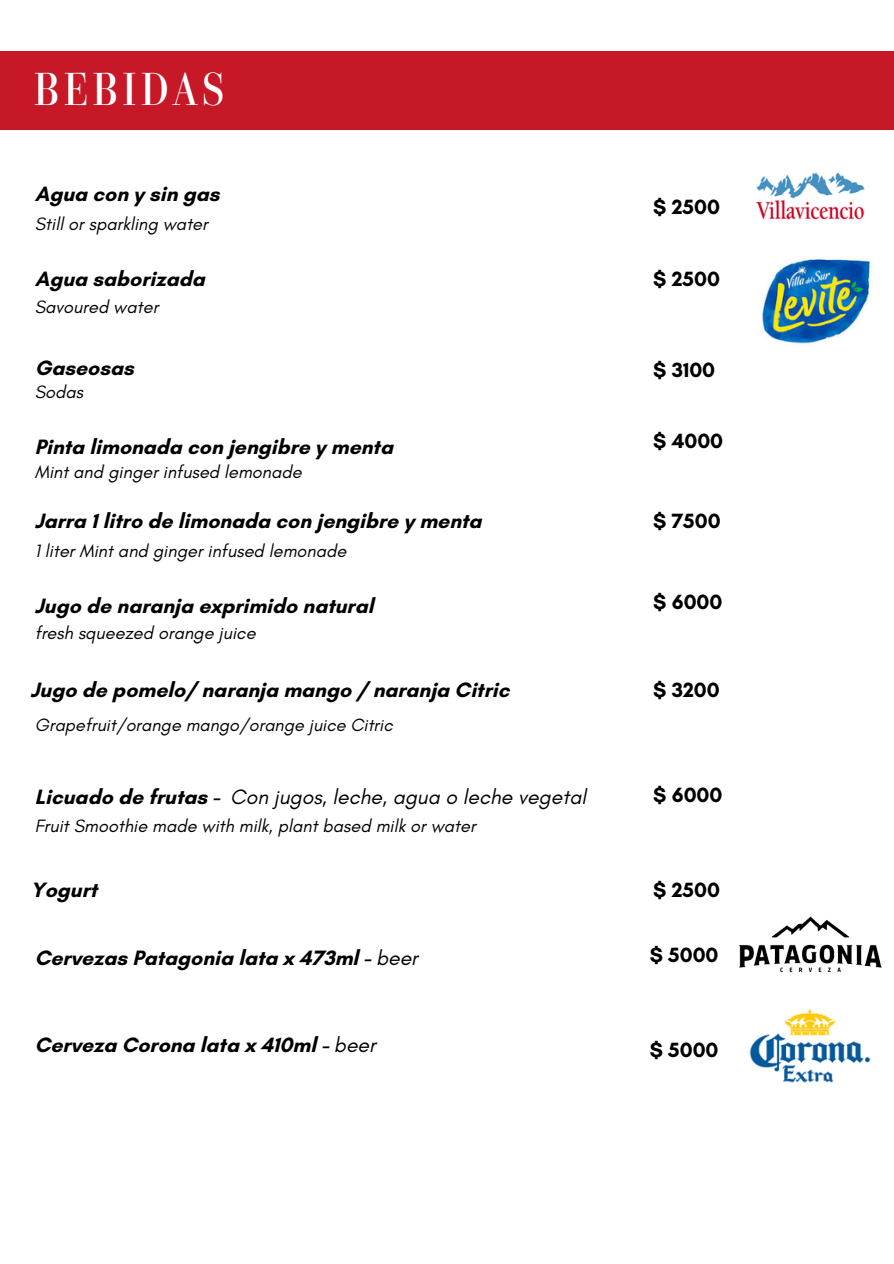
<style>
.page{position:relative;width:894px;height:1264px;background:#fff}
.page>*{position:absolute;margin:0;border:0;box-sizing:border-box;transform-origin:0 0}
.t1{font:44.55px "Parmigiano Headline HL";letter-spacing:.085em;color:#fff}
.t2{font:700 21.15px "Glacial Indifference";color:#000}
.t3{font:italic 21.15px "Glacial Indifference";color:#000}
.t4{font:700 21px "Glacial Indifference";color:#000}
.t5{font:italic 18.15px "Glacial Indifference";color:#000}
.t6{font:italic 18px "Glacial Indifference";color:#000}
.s1{font-weight:700;font-style:normal}
.s2{font-weight:400;font-style:italic}
</style>
<div class="page">
<div style="left:0;top:52px;width:893px;height:78px;background:#c71827"></div>
<img style="left:739px;top:916px;width:143px;height:57px">
<img style="left:749px;top:1008px;width:122px;height:75px">
<img style="left:756px;top:172px;width:109px;height:48px">
<img style="left:761px;top:257px;width:111px;height:87px">
<h1 class="t1" style="left:34px;top:61px;width:192px">BEBIDAS</h1>
<p class="t2" style="left:35px;top:181px;width:186px">Agua con y sin gas</p>
<p class="t5" style="left:35px;top:212px;width:174px">Still or sparkling water</p>
<h2 class="t2" style="left:35px;top:266px;width:171px">Agua saborizada</h2>
<h2 class="t5" style="left:35px;top:295px;width:125px">Savoured water</h2>
<p class="t2" style="left:35px;top:355px;width:100px">Gaseosas</p>
<h2 class="t5" style="left:35px;top:381px;width:50px">Sodas</h2>
<p class="t2" style="left:35px;top:434px;width:359px">Pinta limonada con jengibre y menta</p>
<h2 class="t5" style="left:35px;top:461px;width:268px">Mint and ginger infused lemonade</h2>
<p class="t4" style="left:653px;top:194px;width:68px">$ 2500</p>
<h2 class="t4" style="left:653px;top:266px;width:68px">$ 2500</h2>
<p class="t4" style="left:653px;top:357px;width:63px">$ 3100</p>
<h2 class="t4" style="left:653px;top:428px;width:71px">$ 4000</h2>
<p class="t2" style="left:35px;top:508px;width:448px">Jarra 1 litro de limonada con jengibre y menta</p>
<h2 class="t4" style="left:653px;top:508px;width:69px">$ 7500</h2>
<h2 class="t5" style="left:35px;top:539px;width:313px">1 liter Mint and ginger infused lemonade</h2>
<h2 class="t2" style="left:35px;top:592px;width:340px">Jugo de naranja exprimido natural</h2>
<h2 class="t4" style="left:653px;top:589px;width:71px">$ 6000</h2>
<p class="t5" style="left:35px;top:622px;width:222px">fresh squeezed orange juice</p>
<h3 class="t2" style="left:31px;top:676px;width:480px">Jugo de pomelo/ naranja mango / naranja Citric</h3>
<h3 class="t4" style="left:653px;top:676px;width:68px">$ 3200</h3>
<h2 class="t6" style="left:35px;top:714px;width:359px">Grapefruit/orange mango/orange juice Citric</h2>
<p class="t3" style="left:35px;top:784px;width:552px"><span class="s1">Licuado de frutas -</span> Con jugos, leche, agua o leche vegetal</p>
<h2 class="t4" style="left:653px;top:782px;width:71px">$ 6000</h2>
<h2 class="t5" style="left:35px;top:814px;width:442px">Fruit Smoothie made with milk, plant based milk or water</h2>
<h3 class="t2" style="left:31px;top:876px;width:68px">Yogurt</h3>
<h2 class="t4" style="left:653px;top:876px;width:68px">$ 2500</h2>
<p class="t2" style="left:35px;top:945px;width:384px">Cervezas Patagonia lata x 473ml - <span class="s2">beer</span></p>
<h2 class="t4" style="left:649px;top:942px;width:70px">$ 5000</h2>
<h2 class="t2" style="left:35px;top:1032px;width:342px">Cerveza Corona lata x 410ml - <span class="s2">beer</span></h2>
<h2 class="t4" style="left:649px;top:1036px;width:70px">$ 5000</h2>
</div>
